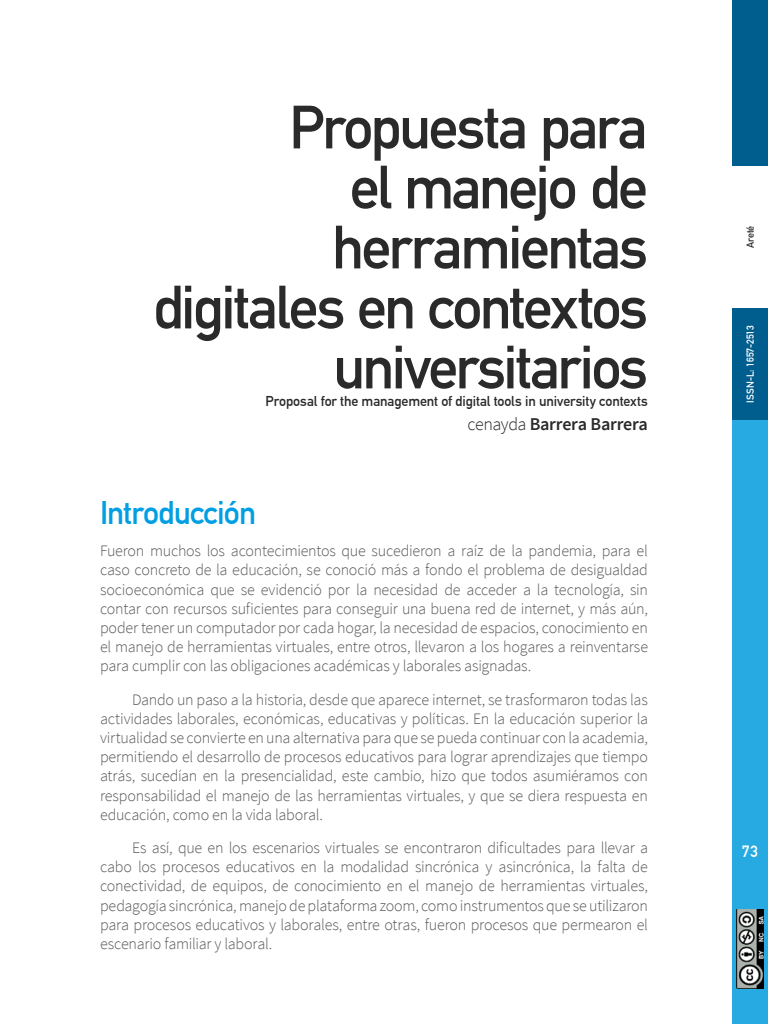
<style>
.page{position:relative;width:768px;height:1024px;background:#fff}
.page>*{position:absolute;margin:0;border:0;box-sizing:border-box;transform-origin:0 0}
.t1{font:700 60px/60px "DIN Alternate";letter-spacing:-.04em;color:#2a2a2a;text-align:right}
.t2{font:700 32px "DIN Alternate";letter-spacing:-.025em;color:#009fe3}
.t3{font:600 18px "Source Sans Pro";letter-spacing:-.01em;color:#2a2a2a}
.t4{font:300 16px/19.2px "Source Sans Pro";letter-spacing:-.015em;color:#5a5a5a;text-align:justify}
.t5{font:700 16px "DIN Alternate";color:#fff}
.t6{font:700 14px "DIN Alternate";letter-spacing:-.01em;color:#2a2a2a}
.t7{font:700 10px "DIN Alternate";letter-spacing:.005em;color:#fff}
.t8{font:700 10px "DIN Alternate";color:#2a2a2a}
.s1{font-weight:300}
</style>
<div class="page">
<div style="left:732px;top:420px;width:36px;height:604px;background:#27aae1"></div>
<div style="left:732px;top:0;width:36px;height:166px;background:#005e8f"></div>
<img style="left:736px;top:909px;width:28px;height:80px">
<div style="left:732px;top:308px;width:36px;height:112px;background:#005e8f"></div>
<h1 class="t1" style="left:152px;top:93px;width:497px">Propuesta para<br>el manejo de herramientas digitales en contextos universitarios</h1>
<p class="t6" style="left:266px;top:391px;width:384px">Proposal for the management of digital tools in university contexts</p>
<p class="t3" style="left:467px;top:413px;width:182px"><span class="s1">cenayda</span> Barrera Barrera</p>
<p class="t8" style="left:743px;top:248px;width:24px;rotate:-90deg">Areté</p>
<p class="t7" style="left:743px;top:403px;width:79px;rotate:-90deg">ISSN-L: 1657-2513</p>
<h2 class="t2" style="left:100px;top:488px;width:158px">Introducción</h2>
<p class="t4" style="left:100px;top:541px;width:550px">Fueron muchos los acontecimientos que sucedieron a raíz de la pandemia, para el caso concreto de la educación, se conoció más a fondo el problema de desigualdad socioeconómica que se evidenció por la necesidad de acceder a la tecnología, sin contar con recursos suficientes para conseguir una buena red de internet, y más aún, poder tener un computador por cada hogar, la necesidad de espacios, conocimiento en el manejo de herramientas virtuales, entre otros, llevaron a los hogares a reinventarse para cumplir con las obligaciones académicas y laborales asignadas.</p>
<p class="t4" style="left:100px;top:690px;width:550px;text-indent:32px">Dando un paso a la historia, desde que aparece internet, se trasformaron todas las actividades laborales, económicas, educativas y políticas. En la educación superior la virtualidad se convierte en una alternativa para que se pueda continuar con la academia, permitiendo el desarrollo de procesos educativos para lograr aprendizajes que tiempo atrás, sucedían en la presencialidad, este cambio, hizo que todos asumiéramos con responsabilidad el manejo de las herramientas virtuales, y que se diera respuesta en educación, como en la vida laboral.</p>
<p class="t4" style="left:100px;top:838px;width:550px;text-indent:32px">Es así, que en los escenarios virtuales se encontraron dificultades para llevar a cabo los procesos educativos en la modalidad sincrónica y asincrónica, la falta de conectividad, de equipos, de conocimiento en el manejo de herramientas virtuales, pedagogía sincrónica, manejo de plataforma zoom, como instrumentos que se utilizaron para procesos educativos y laborales, entre otras, fueron procesos que permearon el escenario familiar y laboral.</p>
<p class="t5" style="left:742px;top:839px;width:18px">73</p>
</div>
